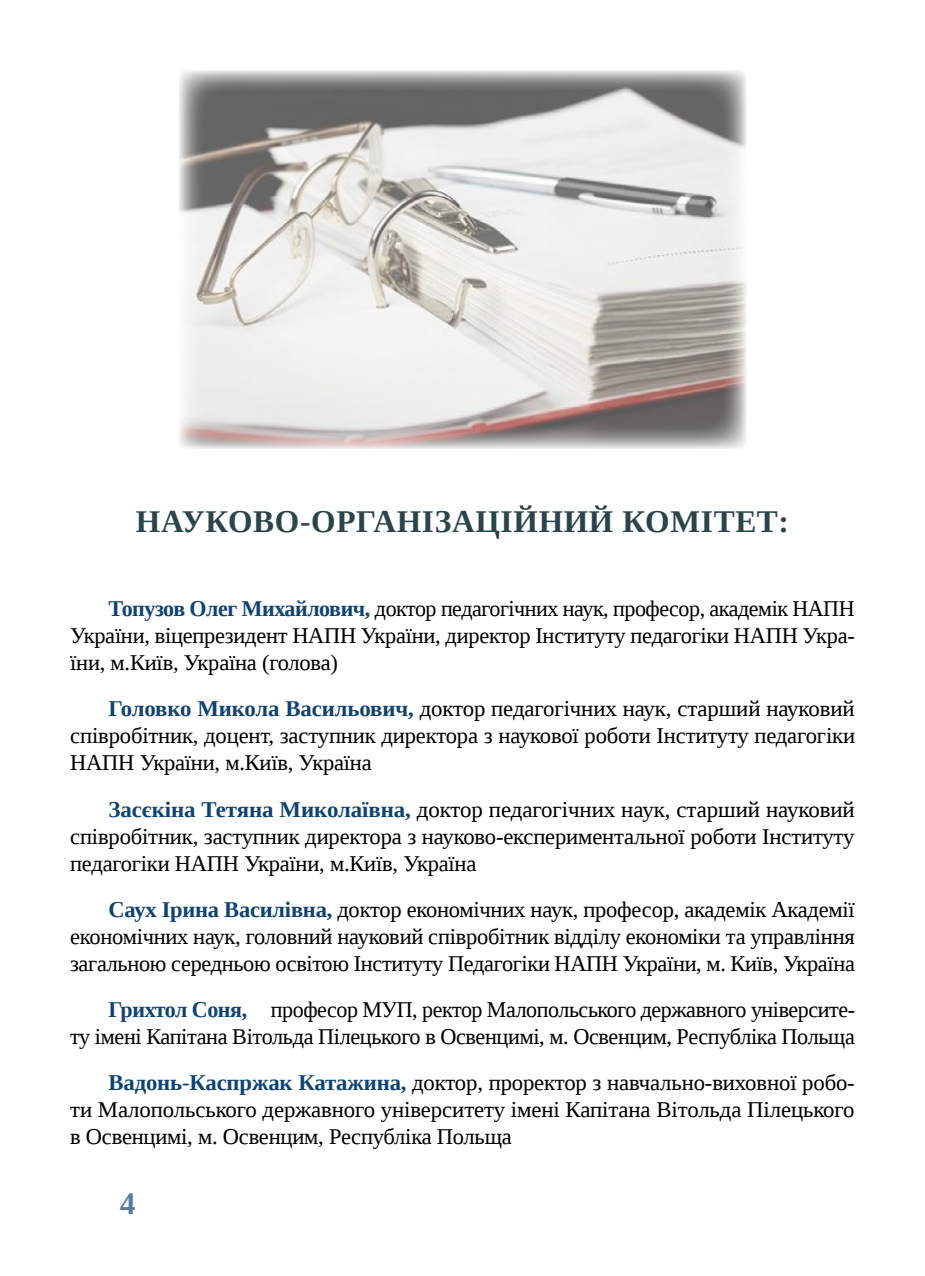
<style>
.page{position:relative;width:925px;height:1276px;background:#fff}
.page>*{position:absolute;margin:0;border:0;box-sizing:border-box;transform-origin:0 0}
.t1{font:700 31.5px "Liberation Serif";letter-spacing:.02em;color:#2a4449}
.t2{font:700 31.5px "Liberation Serif";color:#577b9c}
.t3{font:22.5px/27px "Liberation Serif";letter-spacing:-.015em;color:#000;text-align:justify}
.s1{font-weight:700;color:#0f4372}
.s2{font-weight:700;color:#fff}
</style>
<div class="page">
<img style="left:179px;top:70px;width:567px;height:378px">
<h1 class="t1" style="left:136px;top:500px;width:655px">НАУКОВО-ОРГАНІЗАЦІЙНИЙ КОМІТЕТ:</h1>
<p class="t3" style="left:70px;top:595px;width:786px;text-indent:38px"><span class="s1">Топузов Олег Михайлович,</span> доктор педагогічних наук, професор, академік НАПН України, віцепрезидент НАПН України, директор Інституту педагогіки НАПН Укра&shy;їни, м.Київ, Україна (голова)</p>
<p class="t3" style="left:70px;top:695px;width:786px;text-indent:38px"><span class="s1">Головко Микола Васильович,</span> доктор педагогічних наук, старший науковий співробітник, доцент, заступник директора з наукової роботи Інституту педагогіки НАПН України, м.Київ, Україна</p>
<p class="t3" style="left:70px;top:795px;width:786px;text-indent:38px"><span class="s1">Засєкіна Тетяна Миколаївна,</span> доктор педагогічних наук, старший науковий співробітник, заступник директора з науково-експериментальної роботи Інституту педагогіки НАПН України, м.Київ, Україна</p>
<p class="t3" style="left:70px;top:895px;width:786px;text-indent:38px"><span class="s1">Саух Ірина Василівна,</span> доктор економічних наук, професор, академік Академії економічних наук, головний науковий співробітник відділу економіки та управління загальною середньою освітою Інституту Педагогіки НАПН України, м. Київ, Україна</p>
<p class="t3" style="left:70px;top:995px;width:786px;text-align:right"><span class="s1">Грихтол Соня,</span> <span class="s2">м</span> професор МУП, ректор Малопольського державного університе-<br>ту імені Капітана Вітольда Пілецького в Освенцимі, м. Освенцим, Республіка Польща</p>
<p class="t3" style="left:70px;top:1069px;width:786px;text-indent:38px"><span class="s1">Вадонь-Каспржак Катажина,</span> доктор, проректор з навчально-виховної робо&shy;ти Малопольського державного університету імені Капітана Вітольда Пілецького в Освенцимі, м. Освенцим, Республіка Польща</p>
<h1 class="t2" style="left:120px;top:1182px;width:17px">4</h1>
</div>
